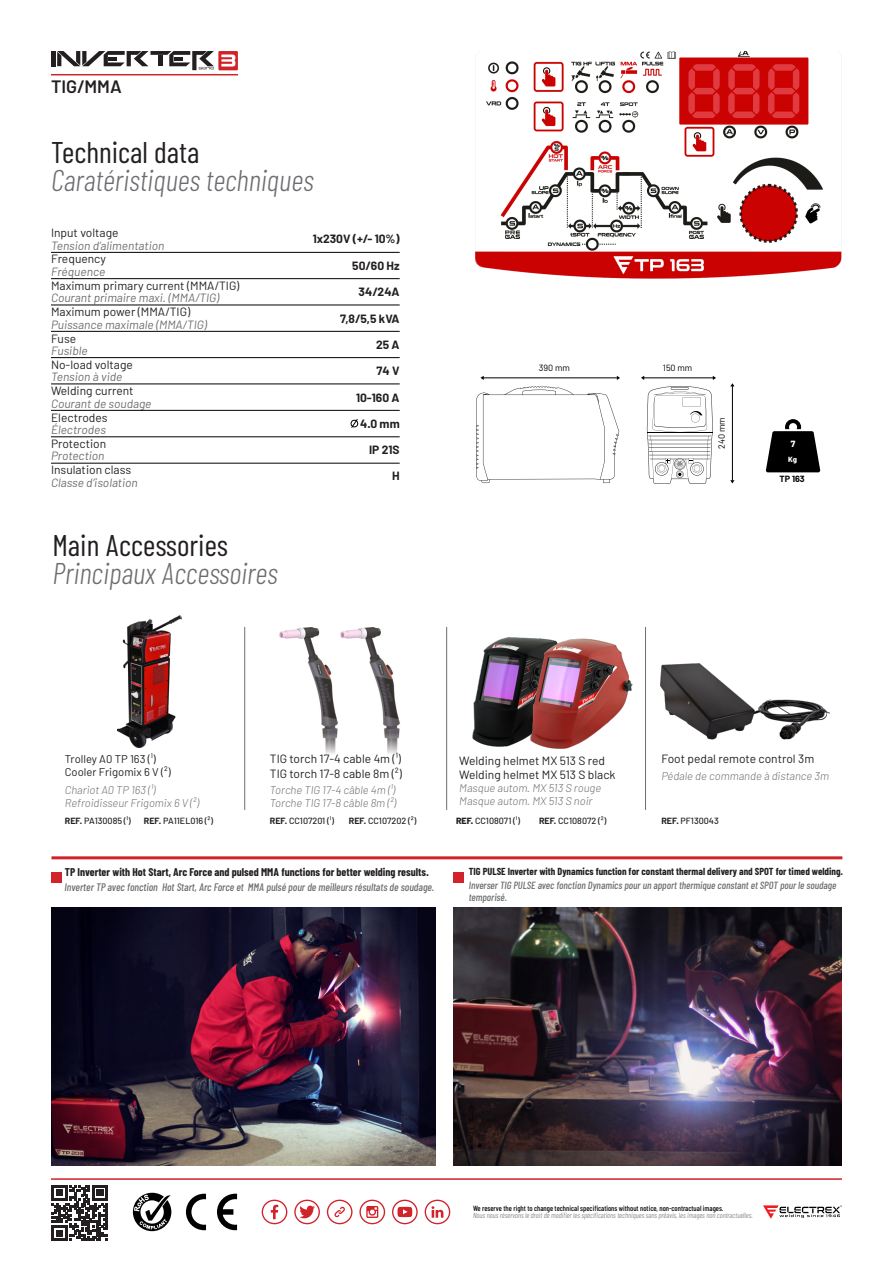
<style>
.page{position:relative;width:893px;height:1263px;background:#fff}
.page>*{position:absolute;margin:0;border:0;box-sizing:border-box;transform-origin:0 0}
.Corpo_texto_ES{font:italic 300 30px "Barlow Condensed";color:#6c6d70}
.Corpo_texto_ES-2{font:30px "Barlow Condensed";color:#231f20}
.Corpo_texto_ES-3{font:600 18px "Barlow";color:#231f20}
.t1{font:12px "Barlow";color:#231f20}
.t2{font:italic 12px "Barlow";color:#6c6d70}
.Corpo_texto_ES-4{font:700 12px "Barlow";color:#231f20}
.t3{font:italic 300 11.25px "Barlow";color:#6c6d70}
.Corpo_texto_ES-5{font:700 11.25px "Barlow Condensed";color:#231f20}
.t4{font:11.25px "Barlow";color:#231f20}
.Corpo_texto_ES-6{font:italic 500 10.95px "Barlow Condensed";color:#6c6d70}
.Corpo_texto_ES-7{font:italic 500 10.5px/12.6px "Barlow Condensed";color:#6c6d70}
.Corpo_texto_ES-8{font:700 10.2px "Barlow Condensed";color:#231f20}
.t5{font:500 9px "Barlow";color:#231f20}
.t6{font:9px "Barlow";color:#000}
.Corpo_texto_ES-9{font:700 9px "Barlow";color:#000}
.t7{font:800 9px "Barlow";color:#fff}
.t8{font:italic 300 7.5px "Barlow Condensed";color:#6c6d70}
.t9{font:500 7.5px "Barlow Condensed";color:#000}
.t10{font:800 7.5px "Barlow";color:#fff}
.s1{font-weight:800}
.s2{font-weight:700}
</style>
<div class="page">
<img style="left:51px;top:907px;width:385px;height:259px">
<img style="left:454px;top:907px;width:388px;height:259px">
<hr style="left:51px;top:856px;width:791px;height:3px;background:#d1232a">
<hr style="left:51px;top:74px;width:187px;height:1px;background:#d1232a">
<hr style="left:51px;top:51px;width:4px;height:15px;background:#231f20">
<svg style="left:57px;top:51px;width:181px;height:19px"></svg>
<hr style="left:244px;top:627px;width:1px;height:183px;background:#6c6d70">
<hr style="left:446px;top:627px;width:1px;height:183px;background:#6c6d70">
<hr style="left:645px;top:627px;width:1px;height:183px;background:#6c6d70">
<svg style="left:133px;top:1193px;width:39px;height:38px"></svg>
<svg style="left:186px;top:1194px;width:20px;height:36px"></svg>
<svg style="left:217px;top:1194px;width:20px;height:36px"></svg>
<svg style="left:262px;top:1199px;width:25px;height:25px"></svg>
<svg style="left:294px;top:1199px;width:26px;height:25px"></svg>
<svg style="left:425px;top:1199px;width:25px;height:25px"></svg>
<svg style="left:392px;top:1199px;width:26px;height:25px"></svg>
<svg style="left:359px;top:1199px;width:26px;height:25px"></svg>
<svg style="left:327px;top:1199px;width:25px;height:25px"></svg>
<svg style="left:52px;top:1185px;width:56px;height:56px"></svg>
<hr style="left:51px;top:1178px;width:791px;height:2px;background:#d1232a">
<svg style="left:763px;top:1205px;width:79px;height:13px"></svg>
<div style="left:51px;top:872px;width:10px;height:11px;background:#d1232a"></div>
<div style="left:453px;top:872px;width:11px;height:10px;background:#d1232a"></div>
<img style="left:475px;top:51px;width:366px;height:227px">
<hr style="left:482px;top:377px;width:135px;height:1px;background:#000">
<hr style="left:643px;top:377px;width:71px;height:1px;background:#000">
<hr style="left:732px;top:386px;width:1px;height:95px;background:#000">
<svg style="left:647px;top:386px;width:66px;height:98px"></svg>
<svg style="left:476px;top:386px;width:143px;height:97px"></svg>
<svg style="left:766px;top:419px;width:54px;height:53px"></svg>
<svg style="left:351px;top:419px;width:7px;height:9px"></svg>
<hr style="left:51px;top:252px;width:349px;height:1px;background:#000">
<hr style="left:51px;top:278px;width:349px;height:1px;background:#000">
<hr style="left:51px;top:305px;width:349px;height:1px;background:#000">
<hr style="left:51px;top:331px;width:349px;height:1px;background:#000">
<hr style="left:51px;top:357px;width:349px;height:1px;background:#000">
<hr style="left:51px;top:384px;width:349px;height:1px;background:#000">
<hr style="left:51px;top:410px;width:349px;height:1px;background:#000">
<hr style="left:51px;top:436px;width:349px;height:1px;background:#000">
<hr style="left:51px;top:463px;width:349px;height:1px;background:#000">
<img style="left:117px;top:615px;width:64px;height:132px">
<img style="left:279px;top:628px;width:121px;height:126px">
<img style="left:472px;top:636px;width:59px;height:111px">
<img style="left:531px;top:638px;width:102px;height:111px">
<img style="left:660px;top:663px;width:170px;height:77px">
<p class="Corpo_texto_ES-3" style="left:51px;top:76px;width:72px">TIG/MMA</p>
<p class="Corpo_texto_ES-2" style="left:51px;top:133px;width:150px">Technical data</p>
<p class="Corpo_texto_ES" style="left:51px;top:162px;width:264px">Caratéristiques techniques</p>
<p class="t1" style="left:51px;top:225px;width:69px">Input voltage</p>
<p class="t2" style="left:51px;top:238px;width:115px">Tension d’alimentation</p>
<p class="t1" style="left:51px;top:252px;width:57px">Frequency</p>
<p class="t2" style="left:51px;top:264px;width:56px">Fréquence</p>
<p class="t1" style="left:51px;top:278px;width:190px">Maximum primary current (MMA/TIG)</p>
<p class="t2" style="left:51px;top:290px;width:170px">Courant primaire maxi. (MMA/TIG)</p>
<p class="t1" style="left:51px;top:304px;width:141px">Maximum power (MMA/TIG)</p>
<p class="t2" style="left:51px;top:317px;width:157px">Puissance maximale (MMA/TIG)</p>
<p class="t1" style="left:51px;top:331px;width:27px">Fuse</p>
<p class="t2" style="left:51px;top:343px;width:38px">Fusible</p>
<p class="t1" style="left:51px;top:357px;width:83px">No-load voltage</p>
<p class="t2" style="left:51px;top:369px;width:73px">Tension à vide</p>
<p class="t1" style="left:51px;top:383px;width:84px">Welding current</p>
<p class="t2" style="left:51px;top:396px;width:102px">Courant de soudage</p>
<p class="t1" style="left:51px;top:410px;width:58px">Electrodes</p>
<p class="t2" style="left:51px;top:422px;width:56px">Électrodes</p>
<p class="t1" style="left:51px;top:436px;width:57px">Protection</p>
<p class="t2" style="left:51px;top:449px;width:55px">Protection</p>
<p class="t1" style="left:51px;top:462px;width:82px">Insulation class</p>
<p class="t2" style="left:51px;top:475px;width:88px">Classe d’isolation</p>
<p class="Corpo_texto_ES-2" style="left:52px;top:527px;width:177px">Main Accessories</p>
<p class="Corpo_texto_ES" style="left:52px;top:555px;width:227px">Principaux Accessoires</p>
<p class="Corpo_texto_ES-4" style="left:313px;top:232px;width:88px">1x230V (+/- 10%)</p>
<p class="Corpo_texto_ES-4" style="left:352px;top:258px;width:49px">50/60 Hz</p>
<p class="Corpo_texto_ES-4" style="left:359px;top:285px;width:43px">34/24A</p>
<p class="Corpo_texto_ES-4" style="left:340px;top:311px;width:61px">7,8/5,5 kVA</p>
<p class="Corpo_texto_ES-4" style="left:376px;top:337px;width:25px">25 A</p>
<p class="Corpo_texto_ES-4" style="left:377px;top:363px;width:25px">74 V</p>
<p class="Corpo_texto_ES-4" style="left:356px;top:390px;width:45px">10-160 A</p>
<p class="Corpo_texto_ES-4" style="left:360px;top:416px;width:41px">4.0 mm</p>
<p class="Corpo_texto_ES-4" style="left:369px;top:443px;width:32px">IP 21S</p>
<p class="Corpo_texto_ES-4" style="left:392px;top:469px;width:9px">H</p>
<p class="t6" style="left:539px;top:362px;width:33px">390 mm</p>
<p class="t6" style="left:663px;top:362px;width:31px">150 mm</p>
<p class="t6" style="left:716px;top:449px;width:33px;rotate:-90deg">240 mm</p>
<p class="t7" style="left:791px;top:439px;width:6px">7</p>
<p class="t10" style="left:788px;top:455px;width:10px">Kg</p>
<p class="Corpo_texto_ES-9" style="left:780px;top:473px;width:27px">TP 163</p>
<p class="t4" style="left:65px;top:752px;width:92px">Trolley A0 TP 163 (¹)</p>
<p class="t4" style="left:65px;top:765px;width:107px">Cooler Frigomix 6 V (²)</p>
<p class="t3" style="left:65px;top:782px;width:92px">Chariot A0 TP 163 (¹)</p>
<p class="t3" style="left:65px;top:796px;width:136px">Refroidisseur Frigomix 6 V (²)</p>
<p class="t1" style="left:270px;top:752px;width:133px">TIG torch 17-4 cable 4m (¹)</p>
<p class="t1" style="left:270px;top:766px;width:134px">TIG torch 17-8 cable 8m (²)</p>
<p class="t1" style="left:459px;top:753px;width:147px">Welding helmet MX 513 S red</p>
<p class="t1" style="left:459px;top:767px;width:158px">Welding helmet MX 513 S black</p>
<p class="t3" style="left:459px;top:781px;width:143px">Masque autom. MX 513 S rouge</p>
<p class="t5" style="left:456px;top:815px;width:66px"><span class="s1">REF.</span> CC108071 (¹)</p>
<p class="t3" style="left:270px;top:782px;width:127px">Torche TIG 17-4 câble 4m (¹)</p>
<p class="t3" style="left:270px;top:796px;width:128px">Torche TIG 17-8 câble 8m (²)</p>
<p class="t3" style="left:459px;top:794px;width:135px">Masque autom. MX 513 S noir</p>
<p class="t5" style="left:65px;top:815px;width:68px"><span class="s2">REF.</span> PA130085 (¹)</p>
<p class="t5" style="left:144px;top:815px;width:71px"><span class="s2">REF.</span> PA11EL016 (²)</p>
<p class="t5" style="left:270px;top:815px;width:66px"><span class="s2">REF.</span> CC107201 (¹)</p>
<p class="t5" style="left:349px;top:815px;width:69px"><span class="s2">REF.</span> CC107202 (²)</p>
<p class="t5" style="left:539px;top:815px;width:69px"><span class="s2">REF.</span> CC108072 (²)</p>
<p class="t1" style="left:661px;top:752px;width:154px">Foot pedal remote control 3m</p>
<p class="t3" style="left:661px;top:769px;width:169px">Pédale de commande à distance 3m</p>
<p class="t5" style="left:661px;top:815px;width:59px"><span class="s2">REF.</span> PF130043</p>
<p class="Corpo_texto_ES-5" style="left:65px;top:865px;width:366px">TP Inverter with Hot Start, Arc Force and pulsed MMA functions for better welding results.</p>
<p class="Corpo_texto_ES-8" style="left:469px;top:865px;width:376px">TIG PULSE Inverter with Dynamics function for constant thermal delivery and SPOT for timed welding.</p>
<p class="Corpo_texto_ES-6" style="left:65px;top:881px;width:371px">Inverter TP avec fonction Hot Start, Arc Force et MMA pulsé pour de meilleurs résultats de soudage.</p>
<p class="Corpo_texto_ES-7" style="left:469px;top:878px;width:369px">Inverser TIG PULSE avec fonction Dynamics pour un apport thermique constant et SPOT pour le soudage temporisé.</p>
<p class="t9" style="left:473px;top:1203px;width:252px">We reserve the right to change technical specifications without notice, non-contractual images.</p>
<p class="t8" style="left:473px;top:1211px;width:281px">Nous nous réservons le droit de modifier les spécifications techniques sans préavis, les images non contractuelles.</p>
</div>
